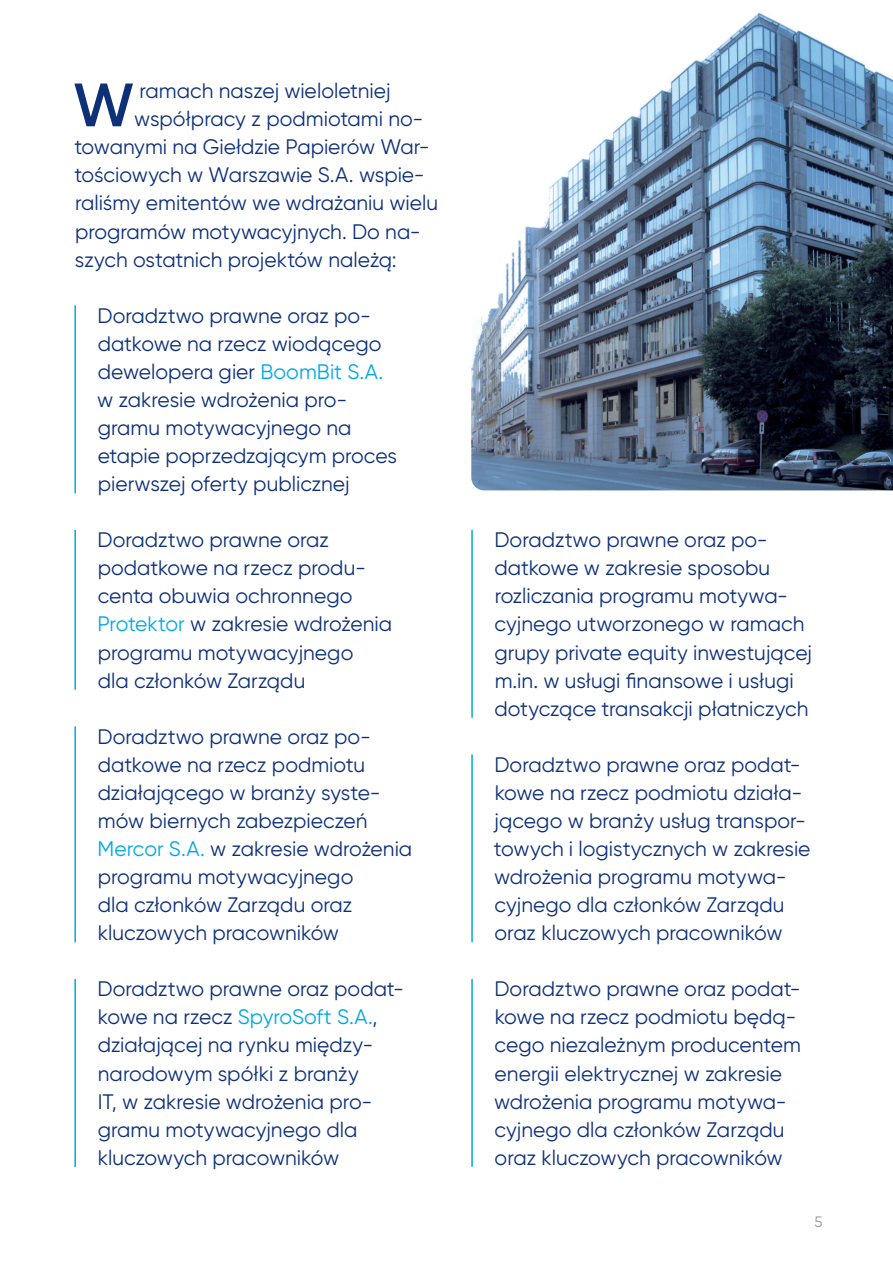
<style>
.page{position:relative;width:893px;height:1263px;background:#fff}
.page>*{position:absolute;margin:0;border:0;box-sizing:border-box;transform-origin:0 0}
.t1{font:600 61.05px "Gilroy";color:#0d3079}
.t2{font:21px/28px "Gilroy";color:#0d3079}
.t3{font:15px "Gilroy";color:#939598}
.s1{color:#00a8e4}
</style>
<div class="page">
<hr style="left:74px;top:305px;width:2px;height:188px;background:#00a8e4">
<hr style="left:471px;top:530px;width:2px;height:188px;background:#00a8e4">
<hr style="left:471px;top:979px;width:2px;height:188px;background:#00a8e4">
<hr style="left:74px;top:979px;width:2px;height:188px;background:#00a8e4">
<hr style="left:74px;top:530px;width:2px;height:160px;background:#00a8e4">
<hr style="left:471px;top:754px;width:2px;height:188px;background:#00a8e4">
<hr style="left:74px;top:726px;width:2px;height:216px;background:#00a8e4">
<img style="left:471px;top:12px;width:422px;height:478px">
<h1 class="t1" style="left:73px;top:67px;width:63px">W</h1>
<p class="t2" style="left:139px;top:77px;width:253px">ramach naszej wieloletniej</p>
<p class="t2" style="left:134px;top:105px;width:291px">współpracy z podmiotami no-</p>
<p class="t2" style="left:74px;top:133px;width:357px">towanymi na Giełdzie Papierów War-</p>
<p class="t2" style="left:74px;top:161px;width:352px">tościowych w Warszawie S.A. wspie-</p>
<p class="t2" style="left:75px;top:189px;width:365px">raliśmy emitentów we wdrażaniu wielu</p>
<p class="t2" style="left:75px;top:217px;width:347px">programów motywacyjnych. Do na-</p>
<p class="t2" style="left:75px;top:245px;width:323px">szych ostatnich projektów należą:</p>
<p class="t2" style="left:97px;top:301px;width:301px">Doradztwo prawne oraz po&shy;datkowe na rzecz wiodącego dewelopera gier <span class="s1">BoomBit S.A. </span>w zakresie wdrożenia pro&shy;gramu motywacyjnego na etapie poprzedzającym proces pierwszej oferty publicznej</p>
<p class="t2" style="left:98px;top:526px;width:296px">Doradztwo prawne oraz podatkowe na rzecz produ&shy;centa obuwia ochronnego<br><span class="s1">Protektor</span> w zakresie wdrożenia programu motywacyjnego<br>dla członków Zarządu</p>
<p class="t2" style="left:98px;top:722px;width:316px">Doradztwo prawne oraz po&shy;datkowe na rzecz podmiotu działającego w branży syste&shy;mów biernych zabezpieczeń<br><span class="s1">Mercor S.A.</span> w zakresie wdrożenia programu motywacyjnego<br>dla członków Zarządu oraz kluczowych pracowników</p>
<p class="t2" style="left:98px;top:975px;width:308px">Doradztwo prawne oraz podat&shy;kowe na rzecz <span class="s1">SpyroSoft S.A.</span>, działającej na rynku między&shy;narodowym spółki z branży<br>IT, w zakresie wdrożenia pro&shy;gramu motywacyjnego dla kluczowych pracowników</p>
<p class="t2" style="left:494px;top:526px;width:319px">Doradztwo prawne oraz po&shy;datkowe w zakresie sposobu rozliczania programu motywa&shy;cyjnego utworzonego w ramach grupy private equity inwestującej m.in. w usługi finansowe i usługi dotyczące transakcji płatniczych</p>
<p class="t2" style="left:494px;top:750px;width:318px">Doradztwo prawne oraz podat&shy;kowe na rzecz podmiotu działa&shy;jącego w branży usług transpor&shy;towych i logistycznych w zakresie wdrożenia programu motywa&shy;cyjnego dla członków Zarządu oraz kluczowych pracowników</p>
<p class="t2" style="left:494px;top:975px;width:308px">Doradztwo prawne oraz podat&shy;kowe na rzecz podmiotu będą&shy;cego niezależnym producentem energii elektrycznej w zakresie wdrożenia programu motywa&shy;cyjnego dla członków Zarządu oraz kluczowych pracowników</p>
<p class="t3" style="left:814px;top:1212px;width:10px">5</p>
</div>
